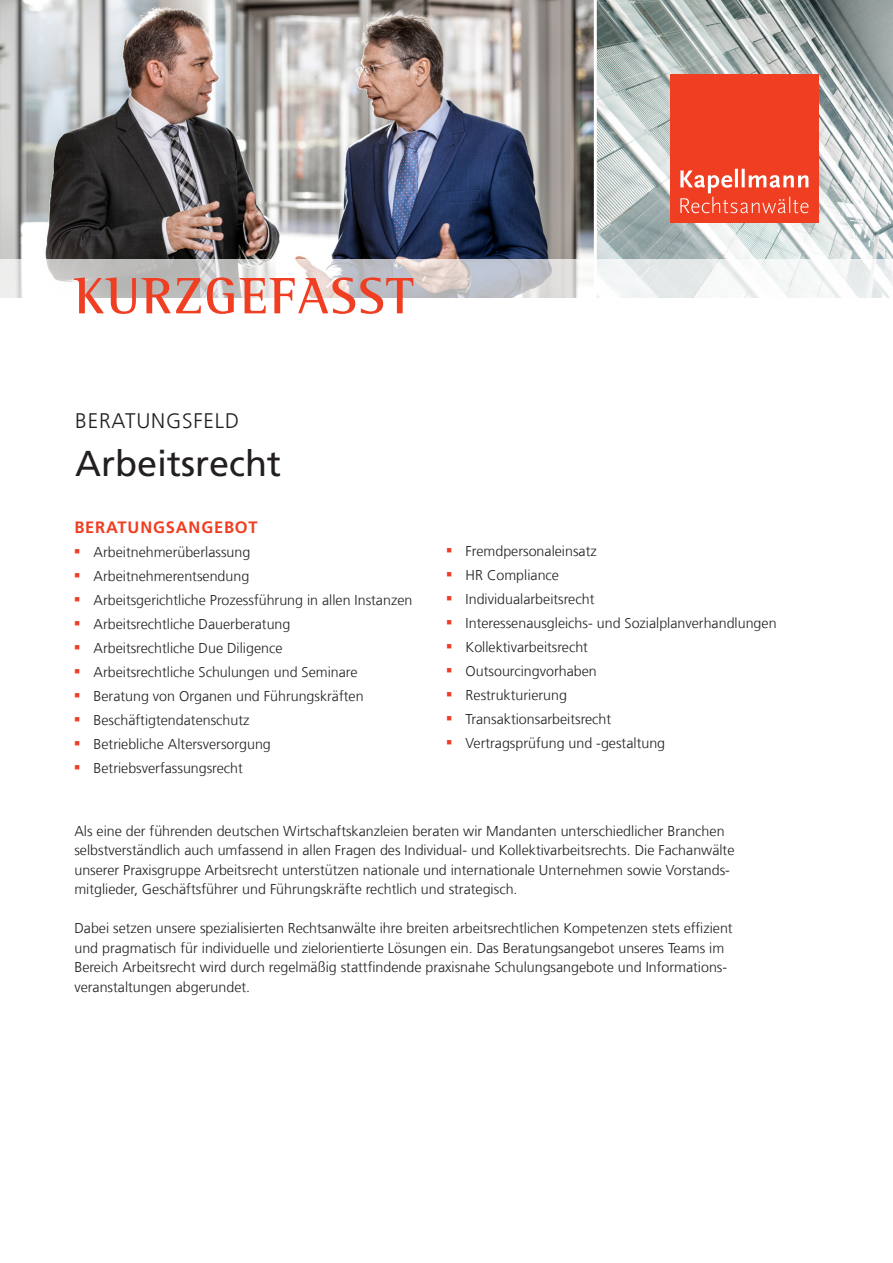
<style>
.page{position:relative;width:893px;height:1263px;background:#fff}
.page>*{position:absolute;margin:0;border:0;box-sizing:border-box;transform-origin:0 0}
.t1{font:700 52.5px "Rotis Semi Serif Pro";letter-spacing:.03em;color:#ef3e22}
.t2{font:36px "Frutiger LT Com";color:#231f20}
.t3{font:300 21px "Frutiger LT Com";letter-spacing:.04em;color:#231f20}
.t4{font:700 16.5px "Frutiger LT Com";letter-spacing:.05em;color:#ef3e22}
.t5{font:300 14.25px/19.5px "Frutiger LT Com";color:#231f20}
</style>
<div class="page">
<img style="left:0;top:0;width:593px;height:259px">
<img style="left:597px;top:0;width:296px;height:259px">
<div style="left:670px;top:75px;width:149px;height:148px;background:#ef3e22"></div>
<svg style="left:680px;top:169px;width:128px;height:44px"></svg>
<svg style="left:0;top:259px;width:893px;height:39px"></svg>
<hr style="left:594px;top:0;width:3px;height:310px;background:#fff">
<p class="t1" style="left:74px;top:264px;width:340px">KURZGEFASST</p>
<p class="t3" style="left:75px;top:409px;width:165px">BERATUNGSFELD</p>
<p class="t2" style="left:75px;top:442px;width:208px">Arbeitsrecht</p>
<p class="t4" style="left:74px;top:518px;width:185px">BERATUNGSANGEBOT</p>
<p class="t5" style="left:74px;top:543px;width:177px"><sup>■</sup> Arbeitnehmerüberlassung</p>
<p class="t5" style="left:74px;top:567px;width:176px"><sup>■</sup> Arbeitnehmerentsendung</p>
<p class="t5" style="left:74px;top:591px;width:339px"><sup>■</sup> Arbeitsgerichtliche Prozessführung in allen Instanzen</p>
<p class="t5" style="left:74px;top:615px;width:218px"><sup>■</sup> Arbeitsrechtliche Dauerberatung</p>
<p class="t5" style="left:74px;top:639px;width:210px"><sup>■</sup> Arbeitsrechtliche Due Diligence</p>
<p class="t5" style="left:74px;top:663px;width:285px"><sup>■</sup> Arbeitsrechtliche Schulungen und Seminare</p>
<p class="t5" style="left:74px;top:687px;width:291px"><sup>■</sup> Beratung von Organen und Führungskräften</p>
<p class="t5" style="left:74px;top:711px;width:177px"><sup>■</sup> Beschäftigtendatenschutz</p>
<p class="t5" style="left:74px;top:735px;width:198px"><sup>■</sup> Betriebliche Altersversorgung</p>
<p class="t5" style="left:74px;top:759px;width:170px"><sup>■</sup> Betriebsverfassungsrecht</p>
<p class="t5" style="left:446px;top:541px;width:152px"><sup>■</sup> Fremdpersonaleinsatz</p>
<p class="t5" style="left:446px;top:565px;width:114px"><sup>■</sup> HR Compliance</p>
<p class="t5" style="left:446px;top:589px;width:149px"><sup>■</sup> Individualarbeitsrecht</p>
<p class="t5" style="left:446px;top:613px;width:332px"><sup>■</sup> Interessenausgleichs- und Sozialplanverhandlungen</p>
<p class="t5" style="left:446px;top:637px;width:143px"><sup>■</sup> Kollektivarbeitsrecht</p>
<p class="t5" style="left:446px;top:661px;width:152px"><sup>■</sup> Outsourcingvorhaben</p>
<p class="t5" style="left:446px;top:685px;width:122px"><sup>■</sup> Restrukturierung</p>
<p class="t5" style="left:446px;top:709px;width:166px"><sup>■</sup> Transaktionsarbeitsrecht</p>
<p class="t5" style="left:446px;top:733px;width:220px"><sup>■</sup> Vertragsprüfung und -gestaltung</p>
<p class="t5" style="left:74px;top:821px;width:652px">Als eine der führenden deutschen Wirtschaftskanzleien beraten wir Mandanten unterschiedlicher Branchen</p>
<p class="t5" style="left:74px;top:840px;width:662px">selbstverständlich auch umfassend in allen Fragen des Individual- und Kollektivarbeitsrechts. Die Fachanwälte</p>
<p class="t5" style="left:74px;top:860px;width:657px">unserer Praxisgruppe Arbeitsrecht unterstützen nationale und internationale Unternehmen sowie Vorstands&shy;mitglieder, Geschäftsführer und Führungskräfte rechtlich und strategisch.</p>
<p class="t5" style="left:74px;top:918px;width:660px">Dabei setzen unsere spezialisierten Rechtsanwälte ihre breiten arbeitsrechtlichen Kompetenzen stets effizient</p>
<p class="t5" style="left:74px;top:938px;width:651px">und pragmatisch für individuelle und zielorientierte Lösungen ein. Das Beratungsangebot unseres Teams im</p>
<p class="t5" style="left:74px;top:957px;width:654px">Bereich Arbeitsrecht wird durch regelmäßig stattfindende praxisnahe Schulungsangebote und Informations&shy;veranstaltungen abgerundet.</p>
</div>
